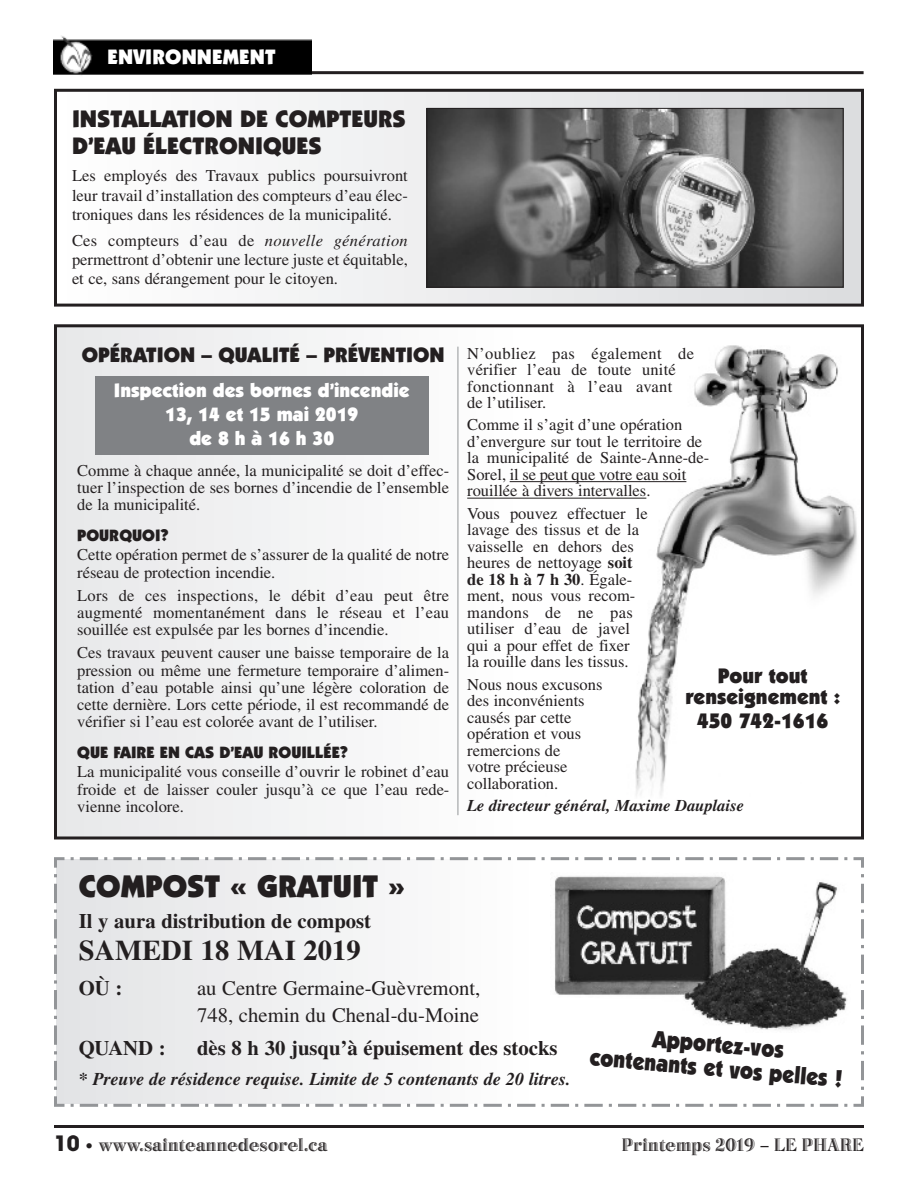
<style>
.page{position:relative;width:918px;height:1188px;background:#fff}
.page>*{position:absolute;margin:0;border:0;box-sizing:border-box;transform-origin:0 0}
.t1{font:900 31.5px "Itc Kabel";color:#231f20}
.t2{font:700 28.5px "Times";color:#231f20}
.t3{font:900 24px/27px "Itc Kabel";color:#231f20}
.t4{font:900 24px/24px "Itc Kabel";color:#231f20;text-align:center;scale:.9 1}
.t5{font:900 21.15px/21.1px "Itc Kabel";color:#231f20;text-align:center}
.t6{font:900 21px "Itc Kabel";color:#231f20}
.t7{font:900 21px "Itc Kabel";letter-spacing:.005em;color:#fff}
.t8{font:700 20.7px "Times";color:#231f20}
.t9{font:20.7px/26.7px "Times";color:#231f20}
.t10{font:900 19.5px/24px "Itc Kabel";color:#fff;text-align:center}
.t11{font:18.75px "Bertie Plain";color:#231f20}
.t12{font:italic 700 18px "Times";color:#231f20}
.t13{font:16.5px/16.5px "Times";color:#231f20;text-align:justify}
.t14{font:16.5px/16.5px "Times";letter-spacing:.02em;color:#231f20}
.t15{font:900 16.5px "Itc Kabel";color:#231f20}
.t16{font:italic 700 16.5px "Times";color:#231f20}
.s1{font-style:italic}
.s2{font-weight:700}
.s3{font-family:"Avant Garde";font-weight:700;font-size:21px}
.s4{font-family:"Frutiger";font-size:15px}
</style>
<div class="page">
<hr style="left:54px;top:1125px;width:810px;height:3px;background:#231f20">
<svg style="left:54px;top:857px;width:810px;height:250px"></svg>
<hr style="left:54px;top:71px;width:810px;height:3px;background:#231f20">
<img style="left:54px;top:35px;width:258px;height:41px">
<img style="left:546px;top:345px;width:311px;height:450px">
<div style="left:54px;top:324px;width:810px;height:515px;border:3px solid #231f20"></div>
<img style="left:278px;top:93px;width:582px;height:210px">
<div style="left:54px;top:89px;width:810px;height:218px;border:3px solid #231f20"></div>
<hr style="left:458px;top:347px;width:1px;height:468px;background:#939598">
<div style="left:95px;top:376px;width:334px;height:78px;background:#808285"></div>
<hr style="left:510px;top:481px;width:176px;height:1px;background:#231f20">
<hr style="left:467px;top:498px;width:179px;height:1px;background:#231f20">
<img style="left:429px;top:110px;width:413px;height:175px">
<div style="left:427px;top:108px;width:417px;height:179px;border:1px solid #231f20"></div>
<p class="t7" style="left:108px;top:49px;width:170px">ENVIRONNEMENT</p>
<h3 class="t3" style="left:72px;top:108px;width:336px">INSTALLATION DE COMPTEURS<br>D’EAU ÉLECTRONIQUES</h3>
<p class="t13" style="left:72px;top:168px;width:337px;line-height:19.5px">Les employés des Travaux publics poursuivront leur travail d’installation des compteurs d’eau élec&shy;troniques dans les résidences de la municipalité.</p>
<p class="t13" style="left:72px;top:232px;width:337px;line-height:19.5px">Ces compteurs d’eau de <span class="s1">nouvelle génération </span>permettront d’obtenir une lecture juste et équitable, et ce, sans dérangement pour le citoyen.</p>
<p class="t6" style="left:82px;top:347px;width:364px">OPÉRATION – QUALITÉ – PRÉVENTION</p>
<p class="t10" style="left:114px;top:380px;width:297px">Inspection des bornes d’incendie<br>13, 14 et 15 mai 2019 de8hà16h30</p>
<p class="t13" style="left:77px;top:463px;width:374px;line-height:17.2px">Comme à chaque année, la municipalité se doit d’effec&shy;tuer l’inspection de ses bornes d’incendie de l’ensemble de la municipalité.</p>
<p class="t15" style="left:77px;top:529px;width:93px">POURQUOI?</p>
<p class="t13" style="left:77px;top:548px;width:373px;line-height:17.2px">Cette opération permet de s’assurer de la qualité de notre réseau de protection incendie.</p>
<p class="t13" style="left:77px;top:588px;width:373px;line-height:17.2px">Lors de ces inspections, le débit d’eau peut être augmenté momentanément dans le réseau et l’eau souillée est expulsée par les bornes d’incendie.</p>
<p class="t13" style="left:77px;top:646px;width:374px;line-height:17.2px">Ces travaux peuvent causer une baisse temporaire de la pression ou même une fermeture temporaire d’alimen&shy;tation d’eau potable ainsi qu’une légère coloration de cette dernière. Lors cette période, il est recommandé de vérifier si l’eau est colorée avant de l’utiliser.</p>
<p class="t15" style="left:77px;top:746px;width:272px">QUE FAIRE EN CAS D’EAU ROUILLÉE?</p>
<p class="t13" style="left:77px;top:765px;width:374px;line-height:17.2px">La municipalité vous conseille d’ouvrir le robinet d’eau froide et de laisser couler jusqu’à ce que l’eau rede&shy;vienne incolore.</p>
<p class="t14" style="left:467px;top:346px;width:228px">N’oubliez pas également de vérifier l’eau de toute unité fonctionnant à l’eau avant<br>de l’utiliser.</p>
<p class="t13" style="left:467px;top:418px;width:244px;text-align:left">Comme il s’agit d’une opération d’envergure sur tout le territoire de la municipalité de Sainte-Anne-de-Sorel, il se peut que votre eau soit rouillée à divers intervalles.</p>
<p class="t13" style="left:467px;top:507px;width:182px;text-align:left">Vous pouvez effectuer le lavage des tissus et de la vaisselle en dehors des heures de nettoyage <span class="s2">soit de 18 h à 7 h 30</span>. Égale&shy;ment, nous vous recom&shy;mandons de ne pas utiliser d’eau de javel qui a pour effet de fixer<br>la rouille dans les tissus.</p>
<p class="t13" style="left:467px;top:678px;width:137px;text-align:left">Nous nous excusons des inconvénients causés par cette opération et vous remercions de<br>votre précieuse collaboration.</p>
<p class="t16" style="left:467px;top:800px;width:278px">Le directeur général, Maxime Dauplaise</p>
<p class="t5" style="left:685px;top:667px;width:156px">Pour tout renseignement :</p>
<p class="t5" style="left:697px;top:712px;width:133px">450 742-1616</p>
<h1 class="t1" style="left:79px;top:874px;width:328px">COMPOST « GRATUIT »</h1>
<p class="t8" style="left:79px;top:914px;width:294px">Il y aura distribution de compost</p>
<h2 class="t2" style="left:79px;top:941px;width:283px">SAMEDI 18 MAI 2019</h2>
<p class="t8" style="left:79px;top:981px;width:45px">OÙ :</p>
<p class="t9" style="left:197px;top:977px;width:285px">au Centre Germaine-Guèvremont,<br>748, chemin du Chenal-du-Moine</p>
<p class="t8" style="left:79px;top:1041px;width:89px">QUAND :</p>
<p class="t8" style="left:197px;top:1041px;width:362px">dès 8 h 30 jusqu’à épuisement des stocks</p>
<p class="t12" style="left:79px;top:1073px;width:493px">* Preuve de résidence requise. Limite de 5 contenants de 20 litres.</p>
<h3 class="t4" style="left:593px;top:1023px;width:284px;rotate:5deg">Apportez-vos<br>contenants et vos pelles !</h3>
<p class="t11" style="left:54px;top:1139px;width:275px"><span class="s3">10</span> <span class="s4">•</span> www.sainteannedesorel.ca</p>
<p class="t11" style="left:622px;top:1139px;width:244px">Printemps 2019 – LE PHARE</p>
</div>
